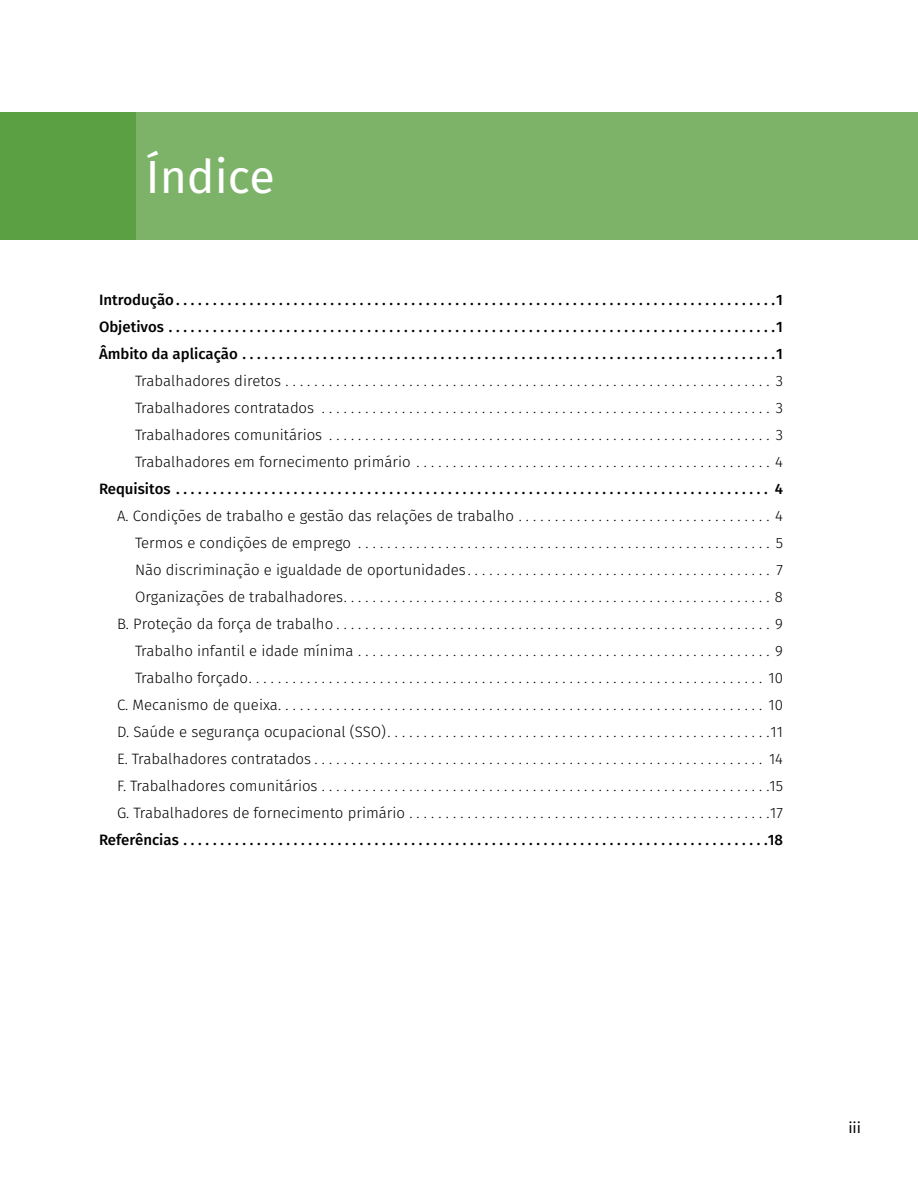
<style>
.page{position:relative;width:918px;height:1188px;background:#fff}
.page>*{position:absolute;margin:0;border:0;box-sizing:border-box;transform-origin:0 0}
.t1{font:46.5px "Fira Sans";color:#fff}
.t2{font:300 15px/27px "Fira Sans";color:#000;text-align:justify}
.t3{font:500 15px/27px "Fira Sans";color:#000;text-align:justify}
.t4{font:15px "Fira Sans";color:#000}
</style>
<div class="page">
<div style="left:64px;top:112px;width:854px;height:128px;background:#7cb369"></div>
<div style="left:0;top:112px;width:135px;height:128px;background:#5ca044"></div>
<h1 class="t1" style="left:146px;top:144px;width:131px">Índice</h1>
<p class="t3" style="left:99px;top:288px;width:685px">Introdução . . . . . . . . . . . . . . . . . . . . . . . . . . . . . . . . . . . . . . . . . . . . . . . . . . . . . . . . . . . . . . . . . . . . . . . . . . . . . . . . . 1<br>Objetivos . . . . . . . . . . . . . . . . . . . . . . . . . . . . . . . . . . . . . . . . . . . . . . . . . . . . . . . . . . . . . . . . . . . . . . . . . . . . . . . . . . 1<br>Âmbito da aplicação . . . . . . . . . . . . . . . . . . . . . . . . . . . . . . . . . . . . . . . . . . . . . . . . . . . . . . . . . . . . . . . . . . . . . . . . 1</p>
<p class="t2" style="left:135px;top:369px;width:650px">Trabalhadores diretos . . . . . . . . . . . . . . . . . . . . . . . . . . . . . . . . . . . . . . . . . . . . . . . . . . . . . . . . . . . . . . . . . . . 3<br>Trabalhadores contratados . . . . . . . . . . . . . . . . . . . . . . . . . . . . . . . . . . . . . . . . . . . . . . . . . . . . . . . . . . . . . . 3<br>Trabalhadores comunitários . . . . . . . . . . . . . . . . . . . . . . . . . . . . . . . . . . . . . . . . . . . . . . . . . . . . . . . . . . . . . 3<br>Trabalhadores em fornecimento primário . . . . . . . . . . . . . . . . . . . . . . . . . . . . . . . . . . . . . . . . . . . . . . . . . 4</p>
<p class="t3" style="left:99px;top:477px;width:685px">Requisitos . . . . . . . . . . . . . . . . . . . . . . . . . . . . . . . . . . . . . . . . . . . . . . . . . . . . . . . . . . . . . . . . . . . . . . . . . . . . . . . . . 4</p>
<p class="t2" style="left:117px;top:504px;width:668px;text-align:right">A. Condições de trabalho e gestão das relações de trabalho . . . . . . . . . . . . . . . . . . . . . . . . . . . . . . . . . . . 4<br>Termos e condições de emprego . . . . . . . . . . . . . . . . . . . . . . . . . . . . . . . . . . . . . . . . . . . . . . . . . . . . . . . . . 5<br>Não discriminação e igualdade de oportunidades . . . . . . . . . . . . . . . . . . . . . . . . . . . . . . . . . . . . . . . . . . 7<br>Organizações de trabalhadores . . . . . . . . . . . . . . . . . . . . . . . . . . . . . . . . . . . . . . . . . . . . . . . . . . . . . . . . . . . 8<br>B. Proteção da força de trabalho . . . . . . . . . . . . . . . . . . . . . . . . . . . . . . . . . . . . . . . . . . . . . . . . . . . . . . . . . . . . 9<br>Trabalho infantil e idade mínima . . . . . . . . . . . . . . . . . . . . . . . . . . . . . . . . . . . . . . . . . . . . . . . . . . . . . . . . . 9<br>Trabalho forçado . . . . . . . . . . . . . . . . . . . . . . . . . . . . . . . . . . . . . . . . . . . . . . . . . . . . . . . . . . . . . . . . . . . . . . . 10<br>C. Mecanismo de queixa . . . . . . . . . . . . . . . . . . . . . . . . . . . . . . . . . . . . . . . . . . . . . . . . . . . . . . . . . . . . . . . . . . . 10<br>D. Saúde e segurança ocupacional (SSO) . . . . . . . . . . . . . . . . . . . . . . . . . . . . . . . . . . . . . . . . . . . . . . . . . . . . 11<br>E. Trabalhadores contratados . . . . . . . . . . . . . . . . . . . . . . . . . . . . . . . . . . . . . . . . . . . . . . . . . . . . . . . . . . . . . . 14<br>F. Trabalhadores comunitários . . . . . . . . . . . . . . . . . . . . . . . . . . . . . . . . . . . . . . . . . . . . . . . . . . . . . . . . . . . . . 15<br>G. Trabalhadores de fornecimento primário . . . . . . . . . . . . . . . . . . . . . . . . . . . . . . . . . . . . . . . . . . . . . . . . . 17</p>
<p class="t3" style="left:99px;top:828px;width:685px">Referências . . . . . . . . . . . . . . . . . . . . . . . . . . . . . . . . . . . . . . . . . . . . . . . . . . . . . . . . . . . . . . . . . . . . . . . . . . . . . . . 18</p>
<p class="t4" style="left:848px;top:1118px;width:14px">iii</p>
</div>
